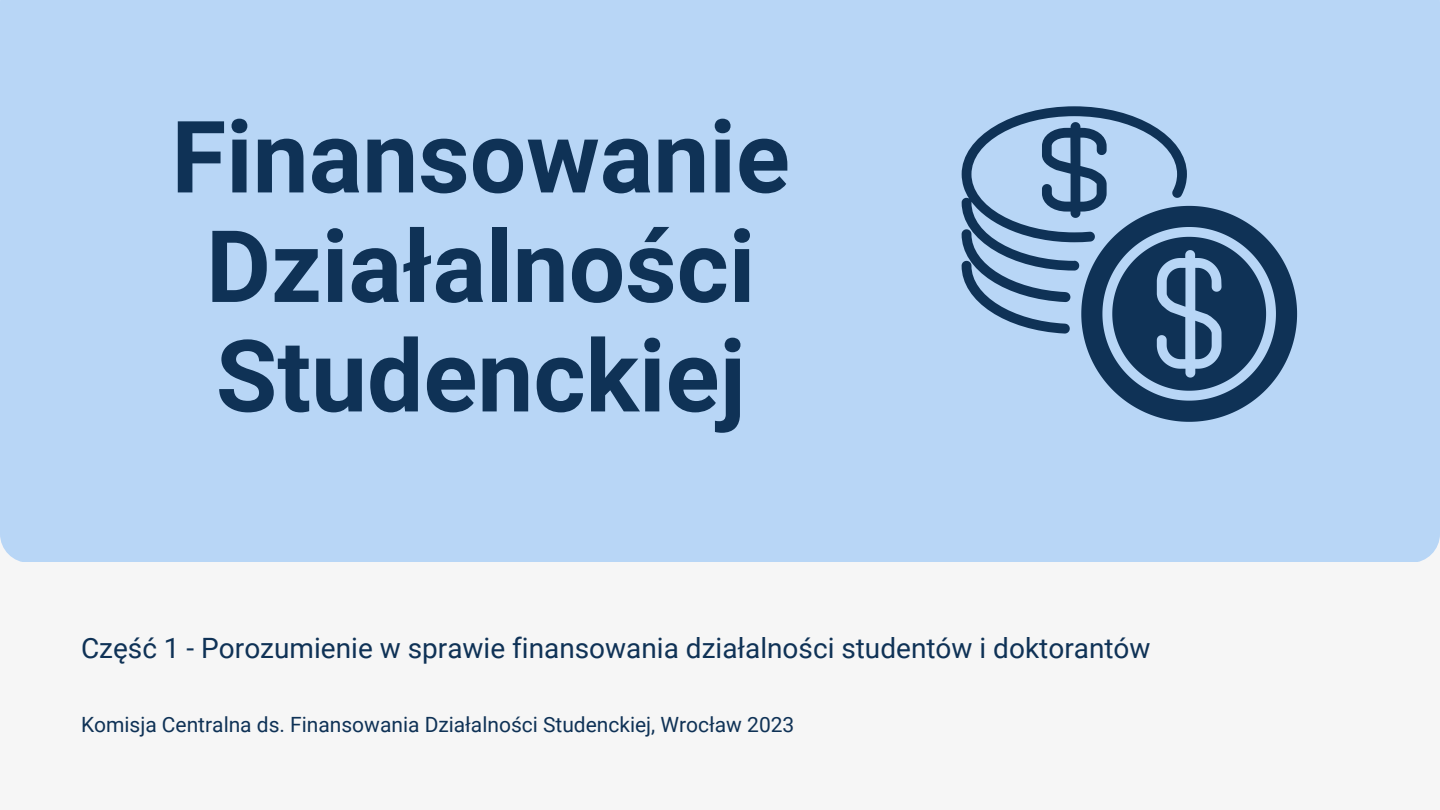
<style>
.page{position:relative;width:1440px;height:810px;background:#f6f6f6}
.page>*{position:absolute;margin:0;border:0;box-sizing:border-box;transform-origin:0 0}
.t1{font:700 100px/109.5px "Roboto";color:#0f3256;text-align:center}
.t2{font:28px "Roboto";color:#0f3256}
.t3{font:21px "Roboto";color:#0f3256}
</style>
<div class="page">
<div style="left:0;top:0;width:1440px;height:562px;background:#b8d6f6"></div>
<svg style="left:1081px;top:206px;width:216px;height:216px;background:#6e8eb0"></svg>
<svg style="left:962px;top:106px;width:304px;height:285px;background:#7595b7"></svg>
<h1 class="t1" style="left:171px;top:104px;width:620px">Finansowanie<br>Działalności<br>Studenckiej</h1>
<p class="t2" style="left:81px;top:632px;width:1071px">Część 1 - Porozumienie w sprawie finansowania działalności studentów i doktorantów</p>
<p class="t3" style="left:81px;top:712px;width:715px">Komisja Centralna ds. Finansowania Działalności Studenckiej, Wrocław 2023</p>
</div>
